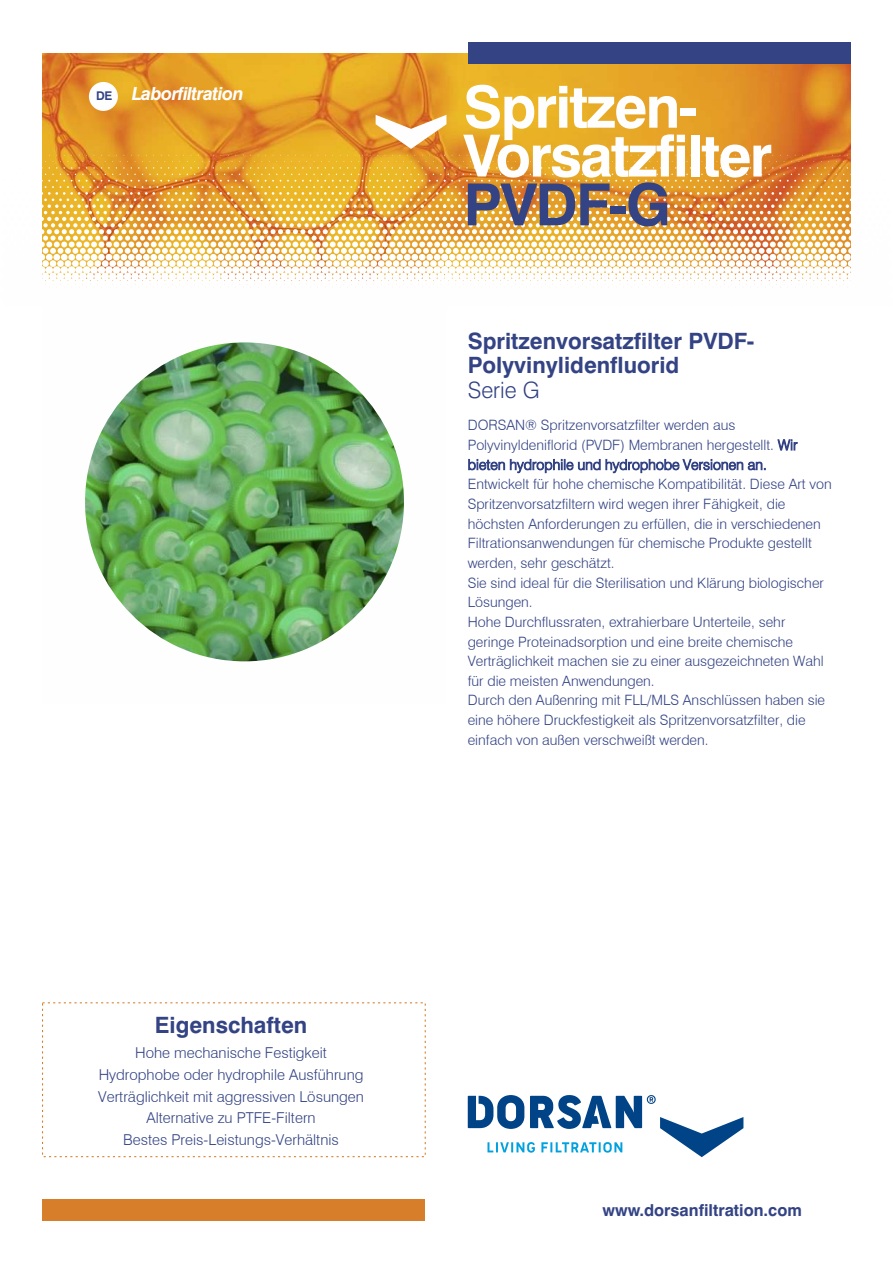
<style>
.page{position:relative;width:893px;height:1263px;background:#fff}
.page>*{position:absolute;margin:0;border:0;box-sizing:border-box;transform-origin:0 0}
.t1{font:700 58.2px/48.8px "Swiss 721 BT";letter-spacing:-.03em;color:#fefefe}
.t2{font:700 58.2px "Swiss 721 BT";color:#334384}
.t3{font:700 22.5px/24.3px "Swiss 721 BT";color:#334384}
.t4{font:300 22.5px "Swiss 721 BT";color:#334384}
.t5{font:italic 700 18px "Swiss 721 BT";letter-spacing:-.03em;color:#fefefe}
.t6{font:700 16.5px "Swiss 721 BT";color:#334384}
.t7{font:300 15px/21.6px "Swiss 721 BT";color:#334384;text-align:center}
.t8{font:300 14.25px/19.6px "Swiss 721 BT";color:#334384}
.s1{font-style:normal;font-size:12px;color:#334384}
</style>
<div class="page">
<svg style="left:43px;top:53px;width:807px;height:102px;background:#e39a26"></svg>
<svg style="left:453px;top:155px;width:398px;height:133px"></svg>
<svg style="left:42px;top:155px;width:411px;height:133px"></svg>
<div style="left:43px;top:1199px;width:382px;height:21px;background:#d67e29"></div>
<div style="left:468px;top:43px;width:382px;height:21px;background:#334384"></div>
<img style="left:85px;top:342px;width:319px;height:320px">
<svg style="left:468px;top:1095px;width:275px;height:62px"></svg>
<svg style="left:376px;top:115px;width:70px;height:34px"></svg>
<div style="left:89px;top:82px;width:29px;height:29px;background:#fefefe;border-radius:50%"></div>
<p class="t5" style="left:96px;top:86px;width:149px"><span class="s1">DE</span> Laborfiltration</p>
<h1 class="t1" style="left:463px;top:88px;width:310px">Spritzen-<br>Vorsatzfilter</h1>
<h1 class="t2" style="left:463px;top:181px;width:209px">PVDF-G</h1>
<h2 class="t3" style="left:468px;top:331px;width:288px">Spritzenvorsatzfilter PVDF-<br>Polyvinylidenfluorid</h2>
<h2 class="t4" style="left:468px;top:381px;width:73px">Serie G</h2>
<p class="t8" style="left:468px;top:415px;width:365px">DORSAN® Spritzenvorsatzfilter werden aus Polyvinyldeniflorid (PVDF) Membranen hergestellt. Wir bieten hydrophile und hydrophobe Versionen an.<br>Entwickelt für hohe chemische Kompatibilität. Diese Art von Spritzenvorsatzfiltern wird wegen ihrer Fähigkeit, die höchsten Anforderungen zu erfüllen, die in verschiedenen Filtrationsanwendungen für chemische Produkte gestellt werden, sehr geschätzt.<br>Sie sind ideal für die Sterilisation und Klärung biologischer Lösungen.<br>Hohe Durchflussraten, extrahierbare Unterteile, sehr geringe Proteinadsorption und eine breite chemische Verträglichkeit machen sie zu einer ausgezeichneten Wahl für die meisten Anwendungen.<br>Durch den Außenring mit FLL/MLS Anschlüssen haben sie eine höhere Druckfestigkeit als Spritzenvorsatzfilter, die einfach von außen verschweißt werden.</p>
<h2 class="t3" style="left:155px;top:1015px;width:154px">Eigenschaften</h2>
<p class="t7" style="left:98px;top:1042px;width:267px">Hohe mechanische Festigkeit Hydrophobe oder hydrophile Ausführung Verträglichkeit mit aggressiven Lösungen Alternative zu PTFE-Filtern<br>Bestes Preis-Leistungs-Verhältnis</p>
<p class="t6" style="left:603px;top:1203px;width:201px">www.dorsanfiltration.com</p>
</div>
